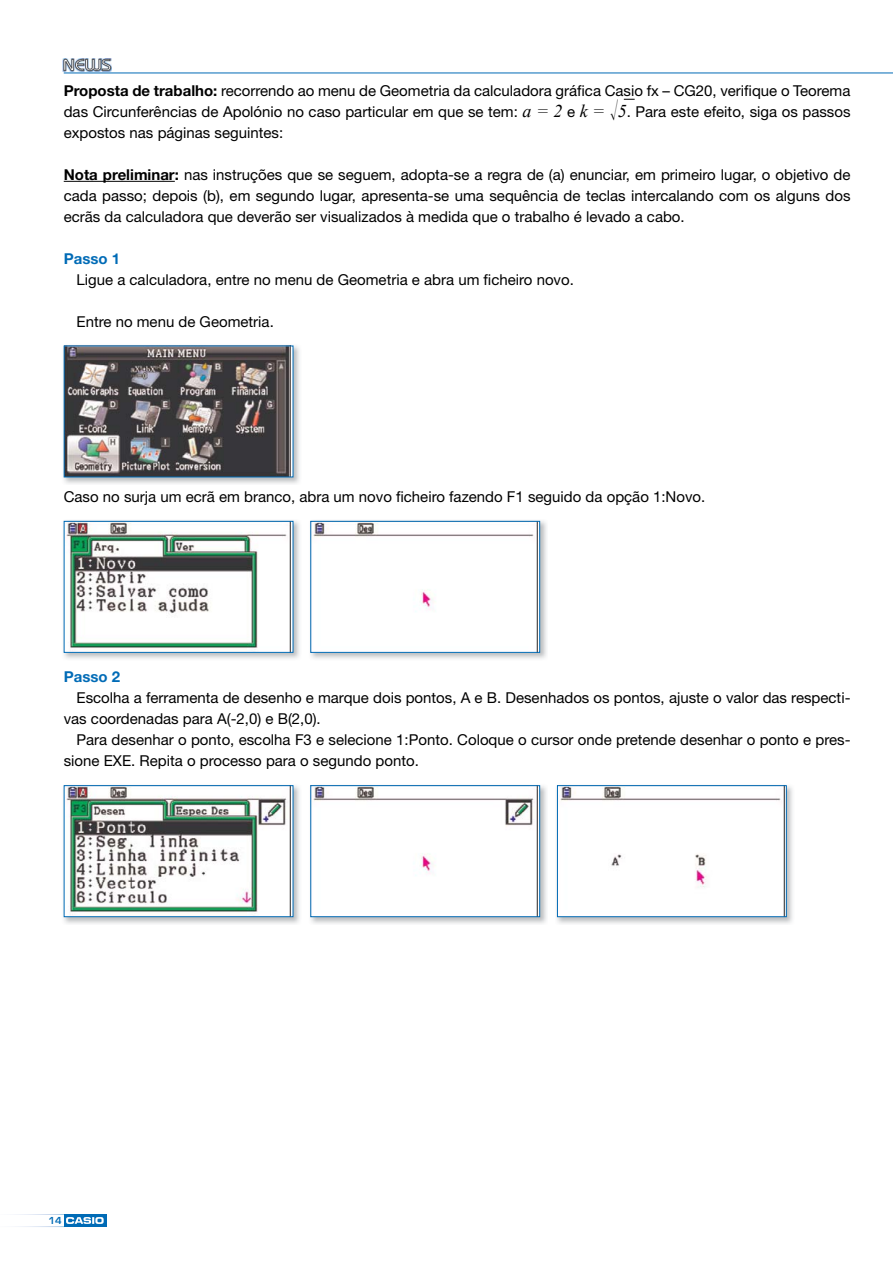
<style>
.page{position:relative;width:893px;height:1263px;background:#fff}
.page>*{position:absolute;margin:0;border:0;box-sizing:border-box;transform-origin:0 0}
.t1{font:15px/21px "Helvetica Neue LT Std";color:#000;text-align:justify}
.t2{font:700 15px "Helvetica Neue LT Std";color:#006bb6}
.t3{font:700 10.5px "Eurostile";color:#006bb6}
.s1{font-weight:700}
.s2{font-family:"Times New Roman";font-style:italic;font-size:18px}
</style>
<div class="page">
<div style="left:64px;top:1214px;width:42px;height:13px;background:#006bb6"></div>
<svg style="left:17px;top:1214px;width:87px;height:13px"></svg>
<hr style="left:64px;top:73px;width:829px;height:1px;background:#006bb6">
<img style="left:63px;top:58px;width:49px;height:14px">
<svg style="left:64px;top:59px;width:47px;height:12px"></svg>
<img style="left:63px;top:345px;width:237px;height:139px">
<img style="left:66px;top:348px;width:225px;height:127px">
<img style="left:63px;top:520px;width:237px;height:139px">
<img style="left:66px;top:523px;width:225px;height:128px">
<div style="left:64px;top:521px;width:229px;height:132px;border:1px solid #006bb6"></div>
<img style="left:310px;top:520px;width:237px;height:139px">
<img style="left:312px;top:523px;width:225px;height:128px">
<div style="left:310px;top:521px;width:230px;height:132px;border:1px solid #006bb6"></div>
<img style="left:63px;top:785px;width:237px;height:139px">
<img style="left:66px;top:787px;width:225px;height:128px">
<div style="left:64px;top:785px;width:229px;height:132px;border:1px solid #006bb6"></div>
<img style="left:310px;top:785px;width:237px;height:139px">
<img style="left:312px;top:787px;width:225px;height:128px">
<div style="left:310px;top:785px;width:230px;height:132px;border:1px solid #006bb6"></div>
<img style="left:556px;top:785px;width:237px;height:139px">
<img style="left:559px;top:787px;width:225px;height:128px">
<div style="left:557px;top:785px;width:230px;height:132px;border:1px solid #006bb6"></div>
<hr style="left:64px;top:181px;width:111px;height:1px;background:#000">
<p class="t1" style="left:64px;top:82px;width:788px"><span class="s1">Proposta de trabalho:</span> recorrendo ao menu de Geometria da calculadora gráfica Casio fx – CG20, verifique o Teorema das Circunferências de Apolónio no caso particular em que se tem: <span class="s2">a = 2</span> e <span class="s2">k =</span> √<span class="s2">5</span>. Para este efeito, siga os passos expostos nas páginas seguintes:</p>
<p class="t1" style="left:64px;top:166px;width:788px"><span class="s1">Nota preliminar:</span> nas instruções que se seguem, adopta-se a regra de (a) enunciar, em primeiro lugar, o objetivo de cada passo; depois (b), em segundo lugar, apresenta-se uma sequência de teclas intercalando com os alguns dos ecrãs da calculadora que deverão ser visualizados à medida que o trabalho é levado a cabo.</p>
<p class="t2" style="left:64px;top:253px;width:58px">Passo 1</p>
<p class="t1" style="left:76px;top:271px;width:499px">Ligue a calculadora, entre no menu de Geometria e abra um ficheiro novo.</p>
<p class="t1" style="left:76px;top:313px;width:199px">Entre no menu de Geometria.</p>
<p class="t1" style="left:64px;top:488px;width:643px">Caso no surja um ecrã em branco, abra um novo ficheiro fazendo F1 seguido da opção 1:Novo.</p>
<p class="t2" style="left:64px;top:672px;width:58px">Passo 2</p>
<p class="t1" style="left:64px;top:689px;width:788px;text-indent:13px">Escolha a ferramenta de desenho e marque dois pontos, A e B. Desenhados os pontos, ajuste o valor das respecti&shy;vas coordenadas para A(-2,0) e B(2,0).</p>
<p class="t1" style="left:64px;top:731px;width:788px;text-indent:13px">Para desenhar o ponto, escolha F3 e selecione 1:Ponto. Coloque o cursor onde pretende desenhar o ponto e pres&shy;sione EXE. Repita o processo para o segundo ponto.</p>
<p class="t3" style="left:49px;top:1216px;width:15px">14</p>
</div>
